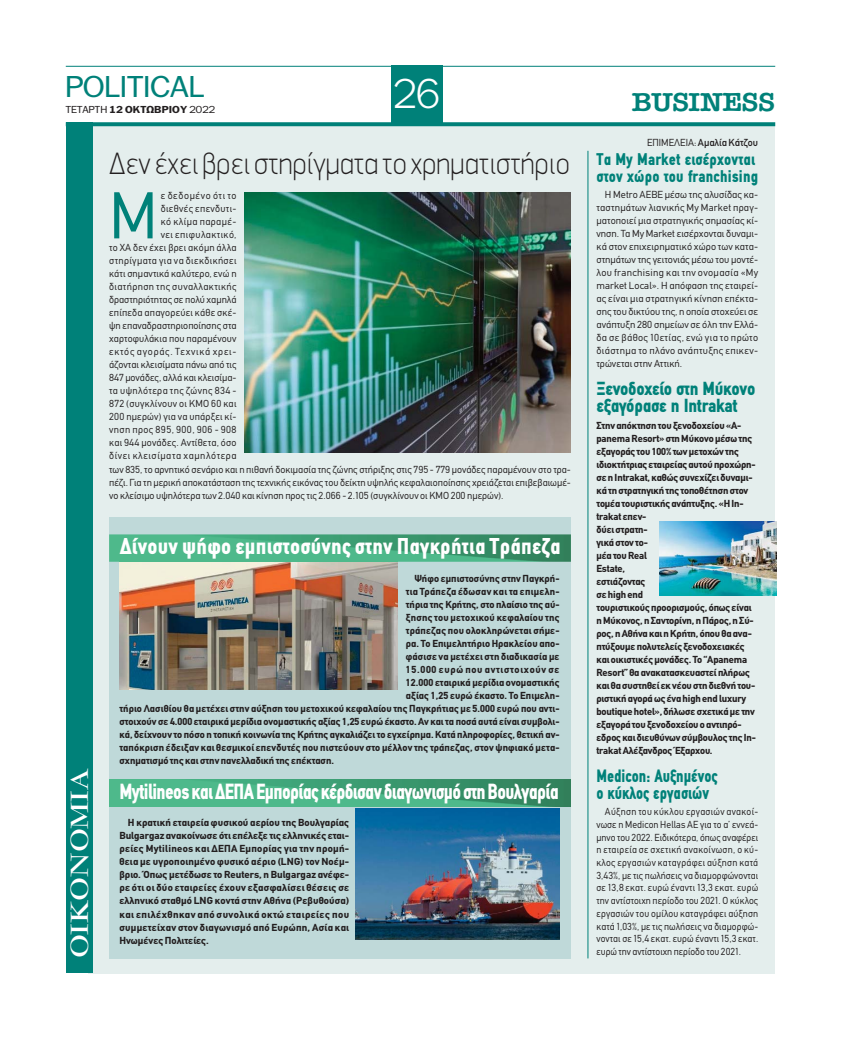
<style>
.page{position:relative;width:841px;height:1039px;background:#fff}
.page>*{position:absolute;margin:0;border:0;box-sizing:border-box;transform-origin:0 0}
.t1{font:64.8px "CF Din";color:#008179}
.t2{font:300 40px "PF Franklin Gothic";color:#fff}
.t3{font:100 31px "PF Din Display";letter-spacing:.01em;color:#231f20;scale:.93 1}
.t4{font:29px "PF Franklin Gothic";color:#008179;scale:1.1 1}
.t5{font:700 27.2px "PF Garamond Classic";color:#fff;scale:1.17 1}
.t6{font:26px "American Type ITC Hel Dm Bd";color:#008179;scale:1.06 1}
.t7{font:900 condensed 23px "PF Din Text";letter-spacing:.01em;color:#fff}
.t8{font:900 condensed 22px "PF Din Text";letter-spacing:-.03em;color:#fff;scale:.9 1}
.t9{font:900 condensed 19px/17px "PF Din Text";letter-spacing:-.015em;color:#008179}
.t10{font:900 condensed 18px/17px "PF Din Text";color:#008179;scale:.9 1}
.t11{font:900 condensed 17px/17px "PF Din Text";letter-spacing:.01em;color:#008179;scale:.96 1}
.t12{font:700 10px/13px "CF Din";color:#231f20;text-align:justify}
.t13{font:10px/13px "CF Din";color:#231f20;text-align:justify}
.t14{font:10px/12.7px "CF Din";color:#231f20;text-align:justify;scale:.96 1}
.t15{font:10px "CF Din";letter-spacing:.04em;color:#231f20}
.t16{font:10px "CF Din";letter-spacing:.02em;color:#231f20}
.t17{font:700 10px "CF Din";letter-spacing:.02em;color:#231f20}
.t18{font:10px "CF Din";letter-spacing:.06em;color:#231f20}
.t19{font:700 10px "CF Din";letter-spacing:.025em;color:#231f20}
.t20{font:700 10px "CF Din";letter-spacing:.07em;color:#231f20}
.t21{font:10px "CF Din";letter-spacing:.035em;color:#231f20}
.t22{font:10px "CF Din";letter-spacing:.075em;color:#231f20}
.t23{font:10px "CF Din";letter-spacing:.025em;color:#231f20}
.t24{font:10px "CF Din";color:#231f20}
.t25{font:10px "CF Din";letter-spacing:.03em;color:#231f20}
.t26{font:9.7px "PF Franklin Gothic";letter-spacing:.01em;color:#231f20;scale:1.1 1}
.s1{font-weight:700}
.s2{font-style:inherit}
</style>
<div class="page">
<div style="left:88px;top:125px;width:686px;height:848px;background:#e4eeed"></div>
<svg style="left:109px;top:516px;width:461px;height:442px;fill:#bfd9d9"></svg>
<hr style="left:66px;top:66px;width:708px;height:1px;background:#008179">
<svg style="left:92px;top:122px;width:682px;height:4px;fill:#008179"></svg>
<div style="left:391px;top:66px;width:51px;height:60px;background:#008179"></div>
<div style="left:66px;top:122px;width:26px;height:851px;background:#008179"></div>
<img style="left:244px;top:192px;width:326px;height:261px">
<img style="left:119px;top:561px;width:279px;height:128px">
<img style="left:355px;top:808px;width:204px;height:131px">
<hr style="left:587px;top:151px;width:1px;height:807px;background:#008179">
<img style="left:659px;top:521px;width:117px;height:74px">
<h3 class="t4" style="left:66px;top:76px;width:127px">ΡOLITICAL</h3>
<h2 class="t2" style="left:393px;top:71px;width:48px">26</h2>
<p class="t26" style="left:66px;top:106px;width:137px">ΤΕΤΑΡΤΗ <span class="s1">12 ΟΚΤΩΒΡΙΟΥ</span> 2022</p>
<h3 class="t3" style="left:109px;top:145px;width:496px">Δεν έχει βρει στηρίγματα το χρηματιστήριο</h3>
<h1 class="t1" style="left:109px;top:191px;width:50px">Μ</h1>
<p class="t18" style="left:161px;top:192px;width:77px">ε δεδομένο ότι το</p>
<p class="t25" style="left:161px;top:205px;width:77px">διεθνές επενδυτι-</p>
<p class="t15" style="left:161px;top:218px;width:77px">κό κλίμα παραμέ-</p>
<p class="t15" style="left:161px;top:231px;width:77px">νει επιφυλακτικό,</p>
<p class="t16" style="left:109px;top:244px;width:129px">το ΧΑ δεν έχει βρει ακόμη άλλα</p>
<p class="t21" style="left:109px;top:257px;width:129px">στηρίγματα για να διεκδικήσει</p>
<p class="t13" style="left:109px;top:268px;width:129px">κάτι σημαντικά καλύτερο, ενώ η</p>
<p class="t15" style="left:109px;top:283px;width:129px">διατήρηση της συναλλακτικής</p>
<p class="t13" style="left:109px;top:294px;width:129px">δραστηριότητας σε πολύ χαμηλά</p>
<p class="t16" style="left:109px;top:309px;width:129px">επίπεδα απαγορεύει κάθε σκέ-</p>
<p class="t13" style="left:109px;top:320px;width:129px">ψη επαναδραστηριοποίησης στα</p>
<p class="t13" style="left:109px;top:333px;width:129px">χαρτοφυλάκια που παραμένουν</p>
<p class="t22" style="left:109px;top:348px;width:129px">εκτός αγοράς. Τεχνικά χρει-</p>
<p class="t13" style="left:109px;top:359px;width:129px">άζονται κλεισίματα πάνω από τις</p>
<p class="t13" style="left:109px;top:372px;width:129px">847 μονάδες, αλλά και κλεισίμα-</p>
<p class="t15" style="left:109px;top:387px;width:129px">τα υψηλότερα της ζώνης 834 -</p>
<p class="t23" style="left:109px;top:400px;width:129px">872 (συγκλίνουν οι ΚΜΟ 60 και</p>
<p class="t16" style="left:109px;top:413px;width:129px">200 ημερών) για να υπάρξει κί-</p>
<p class="t15" style="left:109px;top:426px;width:129px">νηση προς 895, 900, 906 - 908</p>
<p class="t16" style="left:109px;top:439px;width:129px">και 944 μονάδες. Αντίθετα, όσο</p>
<p class="t18" style="left:109px;top:452px;width:129px">δίνει κλεισίματα χαμηλότερα</p>
<p class="t13" style="left:109px;top:463px;width:463px">των 835, το αρνητικό σενάριο και η πιθανή δοκιμασία της ζώνης στήριξης στις 795 - 779 μονάδες παραμένουν στο τρα-</p>
<p class="t13" style="left:109px;top:476px;width:463px">πέζι. Για τη μερική αποκατάσταση της τεχνικής εικόνας του δείκτη υψηλής κεφαλαιοποίησης χρειάζεται επιβεβαιωμέ-</p>
<p class="t13" style="left:109px;top:489px;width:395px">νο κλείσιμο υψηλότερα των 2.040 και κίνηση προς τις 2.066 - 2.105 (συγκλίνουν οι ΚΜΟ 200 ημερών).</p>
<h3 class="t7" style="left:120px;top:538px;width:442px">Δίνουν ψήφο εμπιστοσύνης στην Παγκρήτια Τράπεζα</h3>
<h3 class="t5" style="left:66px;top:958px;width:164px;rotate:-90deg">ΟΙΚΟΝΟΜΙΑ</h3>
<p class="t12" style="left:414px;top:572px;width:146px">Ψήφο εμπιστοσύνης στην Παγκρή-</p>
<p class="t19" style="left:406px;top:587px;width:155px">τια Τράπεζα έδωσαν και τα επιμελη-</p>
<p class="t12" style="left:406px;top:598px;width:155px">τήρια της Κρήτης, στο πλαίσιο της αύ-</p>
<p class="t17" style="left:406px;top:613px;width:155px">ξησης του μετοχικού κεφαλαίου της</p>
<p class="t17" style="left:406px;top:626px;width:155px">τράπεζας που ολοκληρώνεται σήμε-</p>
<p class="t12" style="left:406px;top:637px;width:155px">ρα. Το Επιμελητήριο Ηρακλείου απο-</p>
<p class="t12" style="left:406px;top:650px;width:155px">φάσισε να μετέχει στη διαδικασία με</p>
<p class="t20" style="left:406px;top:665px;width:155px">15.000 ευρώ που αντιστοιχούν σε</p>
<p class="t12" style="left:406px;top:676px;width:155px">12.000 εταιρικά μερίδια ονομαστικής</p>
<p class="t12" style="left:406px;top:689px;width:155px">αξίας 1,25 ευρώ έκαστο. Το Επιμελη-</p>
<p class="t12" style="left:119px;top:702px;width:441px">τήριο Λασιθίου θα μετέχει στην αύξηση του μετοχικού κεφαλαίου της Παγκρήτιας με 5.000 ευρώ που αντι-</p>
<p class="t12" style="left:119px;top:715px;width:441px">στοιχούν σε 4.000 εταιρικά μερίδια ονομαστικής αξίας 1,25 ευρώ έκαστο. Αν και τα ποσά αυτά είναι συμβολι-</p>
<p class="t12" style="left:119px;top:728px;width:441px">κά, δείχνουν το πόσο η τοπική κοινωνία της Κρήτης αγκαλιάζει το εγχείρημα. Κατά πληροφορίες, θετική αν-</p>
<p class="t12" style="left:119px;top:741px;width:441px">ταπόκριση έδειξαν και θεσμικοί επενδυτές που πιστεύουν στο μέλλον της τράπεζας, στον ψηφιακό μετα-</p>
<p class="t12" style="left:119px;top:754px;width:216px">σχηματισμό της και στην πανελλαδική της επέκταση.</p>
<h3 class="t8" style="left:119px;top:783px;width:489px">Mytilineos και ΔΕΠΑ Εμπορίας κέρδισαν διαγωνισμό στη Βουλγαρία</h3>
<p class="t12" style="left:119px;top:817px;width:231px;text-indent:9px">Η κρατική εταιρεία φυσικού αερίου της Βουλγαρίας Bulgargaz ανακοίνωσε ότι επέλεξε τις ελληνικές εται&shy;ρείες Mytilineos και ΔΕΠΑ Εμπορίας για την προμή&shy;θεια με υγροποιημένο φυσικό αέριο (LNG) τον Νοέμ&shy;βριο. Όπως μετέδωσε το Reuters, η Bulgargaz ανέφε&shy;ρε ότι οι δύο εταιρείες έχουν εξασφαλίσει θέσεις σε ελληνικό σταθμό LNG κοντά στην Αθήνα (Ρεβυθούσα) και επιλέχθηκαν από συνολικά οκτώ εταιρείες που συμμετείχαν στον διαγωνισμό από Ευρώπη, Ασία και Ηνωμένες Πολιτείες.</p>
<h3 class="t6" style="left:631px;top:87px;width:137px">BUSINESS</h3>
<p class="t24" style="left:646px;top:137px;width:113px"><span class="s2">ΕΠΙΜΕΛΕΙΑ:</span> Αμαλία Κάτζου</p>
<h3 class="t11" style="left:596px;top:152px;width:170px">Τα My Market εισέρχονται στον χώρο του franchising</h3>
<p class="t13" style="left:596px;top:189px;width:163px;text-indent:9px">Η Metro ΑΕΒΕ μέσω της αλυσίδας κα&shy;ταστημάτων λιανικής My Market πραγ&shy;ματοποιεί μια στρατηγικής σημασίας κί&shy;νηση. Τα My Market εισέρχονται δυναμι&shy;κά στον επιχειρηματικό χώρο των κατα&shy;στημάτων της γειτονιάς μέσω του μοντέ&shy;λου franchising και την ονομασία «My market Local». Η απόφαση της εταιρεί&shy;ας είναι μια στρατηγική κίνηση επέκτα&shy;σης του δικτύου της, η οποία στοχεύει σε ανάπτυξη 280 σημείων σε όλη την Ελλά&shy;δα σε βάθος 10ετίας, ενώ για το πρώτο διάστημα το πλάνο ανάπτυξης επικεν&shy;τρώνεται στην Αττική.</p>
<h3 class="t9" style="left:596px;top:382px;width:160px">Ξενοδοχείο στη Μύκονο εξαγόρασε η Intrakat</h3>
<p class="t12" style="left:596px;top:420px;width:161px;text-align:left">Στην απόκτηση του ξενοδοχείου «A&shy;panema Resort» στη Μύκονο μέσω της εξαγοράς του 100% των μετοχών της ιδιοκτήτριας εταιρείας αυτού προχώρη&shy;σε η Intrakat, καθώς συνεχίζει δυναμι&shy;κά τη στρατηγική της τοποθέτηση στον τομέα τουριστικής ανάπτυξης. «Η In&shy;trakat επεν-<br>δύει στρατη-<br>γικά στον το-<br>μέα του Real<br>Estate,<br>εστιάζοντας<br>σε high end<br>τουριστικούς προορισμούς, όπως είναι η Μύκονος, η Σαντορίνη, η Πάρος, η Σύ&shy;ρος, η Αθήνα και η Κρήτη, όπου θα ανα&shy;πτύξουμε πολυτελείς ξενοδοχειακές και οικιστικές μονάδες. Το “Apanema<br>Resort” θα ανακατασκευαστεί πλήρως και θα συστηθεί εκ νέου στη διεθνή του&shy;ριστική αγορά ως ένα high end luxury boutique hotel», δήλωσε σχετικά με την εξαγορά του ξενοδοχείου ο αντιπρό&shy;εδρος και διευθύνων σύμβουλος της In&shy;trakat Αλέξανδρος Έξαρχου.</p>
<h3 class="t10" style="left:596px;top:769px;width:136px">Medicon: Αυξημένος ο κύκλος εργασιών</h3>
<p class="t14" style="left:596px;top:806px;width:170px;text-indent:9px">Αύξηση του κύκλου εργασιών ανακοί&shy;νωσε η Medicon Hellas AE για το α’ εννεά&shy;μηνο του 2022. Ειδικότερα, όπως αναφέρει η εταιρεία σε σχετική ανακοίνωση, ο κύ&shy;κλος εργασιών καταγράφει αύξηση κατά 3,43%, με τις πωλήσεις να διαμορφώνονται σε 13,8 εκατ. ευρώ έναντι 13,3 εκατ. ευρώ την αντίστοιχη περίοδο του 2021. Ο κύκλος εργασιών του ομίλου καταγράφει αύξηση κατά 1,03%, με τις πωλήσεις να διαμορφώ&shy;νονται σε 15,4 εκατ. ευρώ έναντι 15,3 εκατ. ευρώ την αντίστοιχη περίοδο του 2021.</p>
</div>
